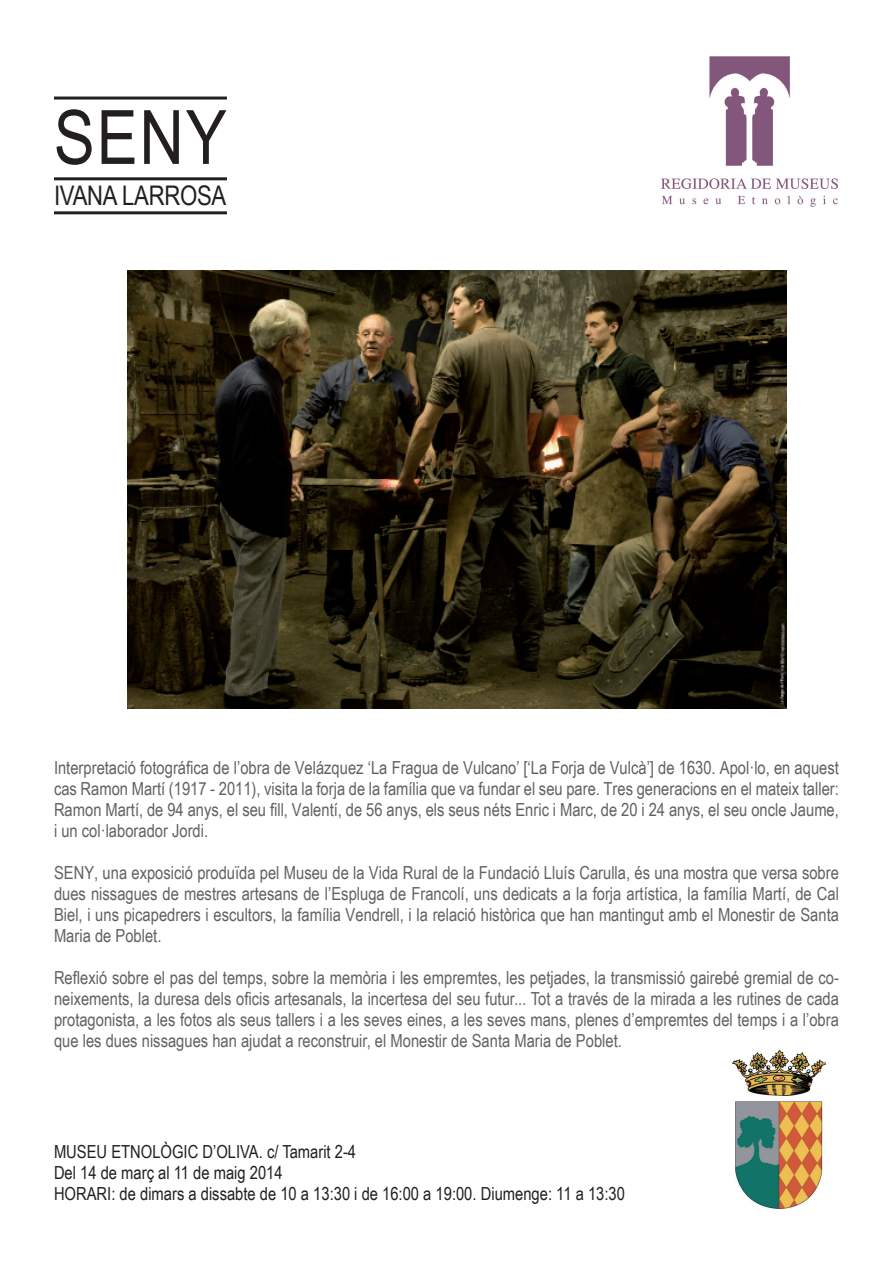
<style>
.page{position:relative;width:893px;height:1263px;background:#fff}
.page>*{position:absolute;margin:0;border:0;box-sizing:border-box;transform-origin:0 0}
.t1{font:75px "Arial Narrow";color:#231f20}
.t2{font:27px "Arial Narrow";letter-spacing:-.01em;color:#231f20}
.t3{font:18px/21px "Arial Narrow";color:#616164;text-align:justify}
.t4{font:18px/21px "Arial Narrow";color:#231f20}
</style>
<div class="page">
<img style="left:128px;top:270px;width:659px;height:438px">
<img style="left:662px;top:57px;width:176px;height:149px">
<hr style="left:54px;top:97px;width:173px;height:3px;background:#231f20">
<hr style="left:54px;top:177px;width:173px;height:3px;background:#231f20">
<hr style="left:54px;top:211px;width:173px;height:3px;background:#231f20">
<img style="left:732px;top:1050px;width:93px;height:159px">
<h1 class="t1" style="left:54px;top:82px;width:175px">SENY</h1>
<h2 class="t2" style="left:54px;top:176px;width:174px">IVANA LARROSA</h2>
<p class="t3" style="left:54px;top:757px;width:786px">Interpretació fotográfica de l’obra de Velázquez ‘La Fragua de Vulcano’ [‘La Forja de Vulcà’] de 1630. Apol·lo, en aquest cas Ramon Martí (1917 - 2011), visita la forja de la família que va fundar el seu pare. Tres generacions en el mateix taller:<br>Ramon Martí, de 94 anys, el seu fill, Valentí, de 56 anys, els seus néts Enric i Marc, de 20 i 24 anys, el seu oncle Jaume, i un col·laborador Jordi.</p>
<p class="t3" style="left:54px;top:862px;width:786px">SENY, una exposició produïda pel Museu de la Vida Rural de la Fundació Lluís Carulla, és una mostra que versa sobre dues nissagues de mestres artesans de l’Espluga de Francolí, uns dedicats a la forja artística, la família Martí, de Cal Biel, i uns picapedrers i escultors, la família Vendrell, i la relació històrica que han mantingut amb el Monestir de Santa Maria de Poblet.</p>
<p class="t3" style="left:54px;top:967px;width:786px">Reflexió sobre el pas del temps, sobre la memòria i les empremtes, les petjades, la transmissió gairebé gremial de co&shy;neixements, la duresa dels oficis artesanals, la incertesa del seu futur... Tot a través de la mirada a les rutines de cada protagonista, a les fotos als seus tallers i a les seves eines, a les seves mans, plenes d’empremtes del temps i a l’obra que les dues nissagues han ajudat a reconstruir, el Monestir de Santa Maria de Poblet.</p>
<p class="t4" style="left:54px;top:1140px;width:572px">MUSEU ETNOLÒGIC D’OLIVA. c/ Tamarit 2-4<br>Del 14 de març al 11 de maig 2014<br>HORARI: de dimars a dissabte de 10 a 13:30 i de 16:00 a 19:00. Diumenge: 11 a 13:30</p>
</div>
